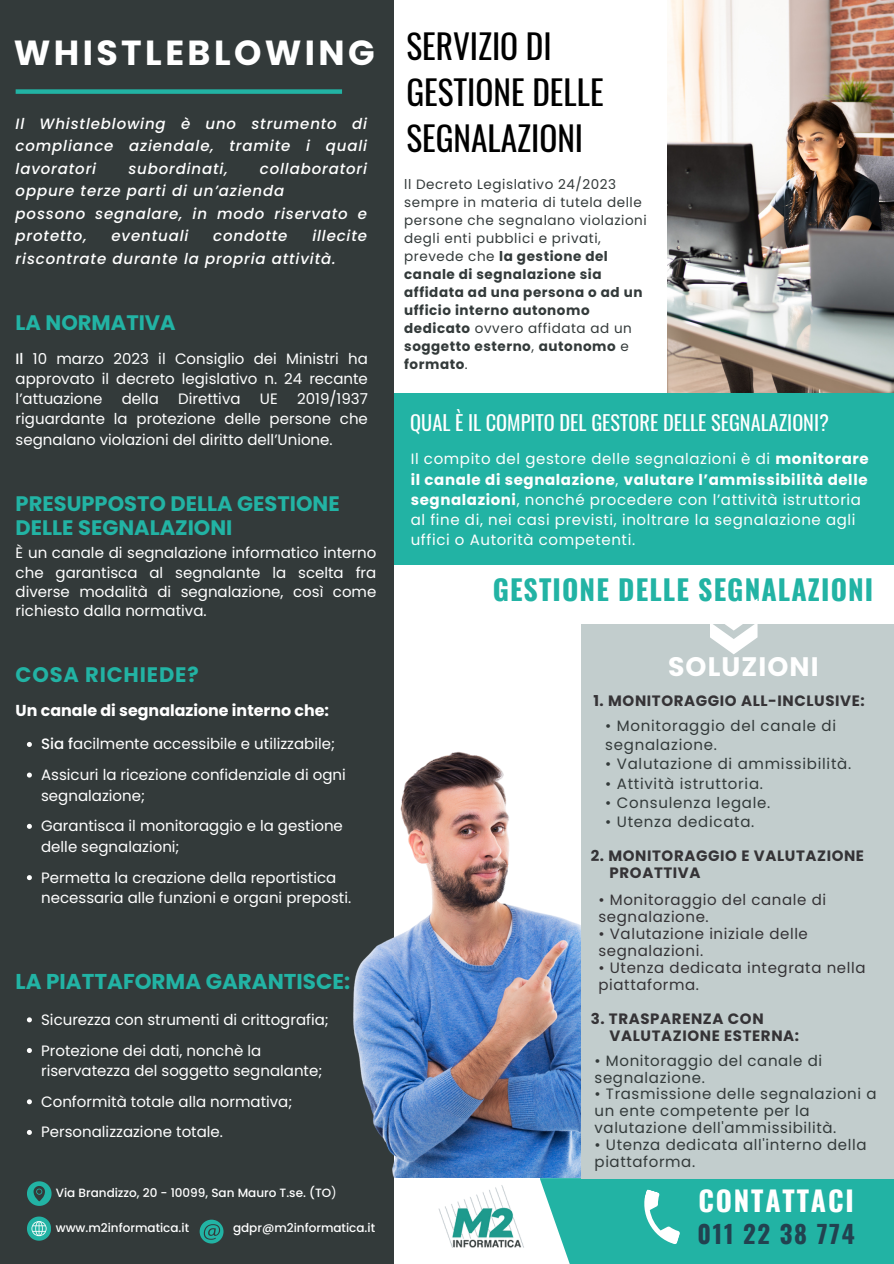
<style>
.page{position:relative;width:894px;height:1264px;background:#fff}
.page>*{position:absolute;margin:0;border:0;box-sizing:border-box;transform-origin:0 0}
.t1{font:700 34.8px "Poppins";letter-spacing:.1em;color:#fff}
.t2{font:33.3px/46.2px "Oswald";color:#000}
.t3{font:700 27.9px "Oswald";letter-spacing:.04em;color:#22b3a4}
.t4{font:700 27.75px "Oswald";letter-spacing:.065em;color:#fff}
.t5{font:700 26.7px "Poppins";letter-spacing:.04em;color:#fff}
.t6{font:700 24.75px "Oswald";letter-spacing:.065em;color:#224250}
.t7{font:700 21.45px "Poppins";color:#22b3a4}
.t8{font:700 21px/23.7px "Poppins";color:#22b3a4}
.t9{font:700 21px "Poppins";letter-spacing:.04em;color:#22b3a4}
.t10{font:20.4px "Oswald";color:#fff}
.t11{font:700 15.9px "Poppins";color:#fff}
.t12{font:15px/20.5px "Poppins";color:#fff}
.t13{font:15px/16.8px "Poppins";letter-spacing:.04em;color:#333a3a}
.t14{font:italic 500 15px/22.5px "Poppins";letter-spacing:.055em;color:#fff}
.t15{font:15px/20.2px "Poppins";letter-spacing:.04em;color:#fff}
.t16{font:15px/16.8px "Poppins";letter-spacing:.04em;color:#353336}
.t17{font:700 15px "Poppins";letter-spacing:.04em;color:#353336}
.t18{font:13.5px/18px "Poppins";letter-spacing:.04em;color:#333a3a}
.t19{font:500 12px "Poppins";color:#fff}
.s1{font-weight:500}
.s2{font-weight:400}
.s3{font-weight:700}
</style>
<div class="page">
<div style="left:0;top:0;width:394px;height:1263px;background:#333a3a"></div>
<svg style="left:27px;top:1216px;width:24px;height:24px"></svg>
<svg style="left:199px;top:1219px;width:24px;height:24px"></svg>
<svg style="left:27px;top:1181px;width:25px;height:24px"></svg>
<div style="left:16px;top:89px;width:326px;height:5px;background:#22b3a4"></div>
<img style="left:438px;top:1185px;width:86px;height:63px">
<div style="left:539px;top:1178px;width:354px;height:85px;background:#22b3a4"></div>
<svg style="left:644px;top:1189px;width:36px;height:55px"></svg>
<img style="left:667px;top:0;width:226px;height:393px">
<div style="left:394px;top:393px;width:499px;height:171px;background:#22b3a4"></div>
<img style="left:353px;top:752px;width:228px;height:425px">
<div style="left:581px;top:624px;width:312px;height:554px;background:#c2cdcd"></div>
<svg style="left:27px;top:1017px;width:5px;height:5px"></svg>
<svg style="left:27px;top:1048px;width:5px;height:4px"></svg>
<svg style="left:27px;top:1099px;width:5px;height:5px"></svg>
<svg style="left:27px;top:1129px;width:5px;height:5px"></svg>
<svg style="left:27px;top:742px;width:5px;height:5px"></svg>
<svg style="left:27px;top:772px;width:5px;height:5px"></svg>
<svg style="left:27px;top:823px;width:5px;height:5px"></svg>
<svg style="left:27px;top:875px;width:5px;height:5px"></svg>
<svg style="left:710px;top:624px;width:47px;height:30px"></svg>
<p class="t1" style="left:14px;top:28px;width:362px">WHISTLEBLOWING</p>
<p class="t14" style="left:16px;top:112px;width:353px;text-align:justify">Il Whistleblowing è uno strumento di compliance aziendale, tramite i quali lavoratori</p>
<p class="t14" style="left:16px;top:157px;width:353px;text-indent:244px">collaboratori oppure terze parti di un’azienda</p>
<p class="t14" style="left:16px;top:202px;width:353px">possono segnalare, in modo riservato e protetto,</p>
<p class="t14" style="left:128px;top:157px;width:101px">subordinati,</p>
<p class="t14" style="left:16px;top:225px;width:353px;text-indent:296px">illecite riscontrate durante la propria attività.</p>
<p class="t14" style="left:111px;top:225px;width:78px">eventuali</p>
<p class="t14" style="left:213px;top:225px;width:76px">condotte</p>
<p class="t8" style="left:16px;top:311px;width:162px">LA NORMATIVA</p>
<p class="t12" style="left:16px;top:348px;width:353px;text-align:justify"><span class="s1">Il</span> 10 marzo 2023 il Consiglio dei Ministri ha approvato il decreto legislativo n. 24 recante l’attuazione</p>
<p class="t12" style="left:16px;top:389px;width:353px;text-align:justify;text-indent:281px">2019/1937 riguardante la protezione delle persone che segnalano violazioni del diritto dell’Unione.</p>
<p class="t12" style="left:122px;top:389px;width:38px">della</p>
<p class="t12" style="left:178px;top:389px;width:64px">Direttiva</p>
<p class="t12" style="left:260px;top:389px;width:19px">UE</p>
<p class="t8" style="left:16px;top:492px;width:325px">PRESUPPOSTO DELLA GESTIONE<br>DELLE SEGNALAZIONI</p>
<p class="t12" style="left:16px;top:543px;width:362px;line-height:19.2px;text-align:justify">È un canale di segnalazione informatico interno che garantisca al segnalante la scelta fra diverse modalità di segnalazione, così come richiesto dalla normativa.</p>
<p class="t9" style="left:16px;top:659px;width:184px">COSA RICHIEDE?</p>
<p class="t11" style="left:16px;top:699px;width:315px">Un canale di segnalazione interno che:</p>
<p class="t12" style="left:41px;top:734px;width:295px"><span class="s1">Sia f</span>acilmente accessibile e utilizzabile;</p>
<p class="t12" style="left:41px;top:764px;width:306px">Assicuri la ricezione confidenziale di ogni segnalazione;</p>
<p class="t12" style="left:41px;top:815px;width:303px">Garantisca il monitoraggio e la gestione delle segnalazioni;</p>
<p class="t12" style="left:41px;top:867px;width:311px">Permetta la creazione della reportistica necessaria alle funzioni e organi preposti.</p>
<p class="t7" style="left:16px;top:966px;width:336px">LA PIATTAFORMA GARANTISCE:</p>
<p class="t12" style="left:41px;top:1009px;width:289px">Sicurezza con strumenti di crittografia;</p>
<p class="t12" style="left:41px;top:1039px;width:282px">Protezione dei dati, nonchè la riservatezza del soggetto segnalante;</p>
<p class="t12" style="left:41px;top:1091px;width:253px">Conformità totale alla normativa;</p>
<p class="t12" style="left:41px;top:1121px;width:183px">Personalizzazione totale.</p>
<p class="t19" style="left:56px;top:1184px;width:282px">Via Brandizzo, 20 - 10099, San Mauro T.se. (TO<span class="s2">)</span></p>
<p class="t19" style="left:56px;top:1218px;width:135px">www.m2informatica.it</p>
<p class="t19" style="left:233px;top:1218px;width:144px">gdpr@m2informatica.it</p>
<p class="t2" style="left:406px;top:21px;width:199px">SERVIZIO DI<br>GESTIONE DELLE</p>
<p class="t2" style="left:406px;top:114px;width:178px">SEGNALAZIONI</p>
<p class="t18" style="left:404px;top:175px;width:244px">ll Decreto Legislativo 24/2023 sempre in materia di tutela delle persone che segnalano violazioni degli enti pubblici e privati, prevede che <span class="s3">la gestione del canale di segnalazione sia affidata ad una persona o ad un ufficio interno autonomo dedicato</span> ovvero affidata ad un <span class="s3">soggetto esterno</span>, <span class="s3">autonomo</span> e <span class="s3">formato</span>.</p>
<p class="t10" style="left:410px;top:406px;width:420px">QUAL È IL COMPITO DEL GESTORE DELLE SEGNALAZIONI?</p>
<p class="t15" style="left:410px;top:449px;width:459px">Il compito del gestore delle segnalazioni è di <span class="s3">monitorare il canale di segnalazione</span>, <span class="s3">valutare l’ammissibilità delle segnalazioni</span>, nonché procedere con l’attività istruttoria al fine di, nei casi previsti, inoltrare la segnalazione agli uffici o Autorità competenti.</p>
<p class="t3" style="left:492px;top:567px;width:382px">GESTIONE DELLE SEGNALAZIONI</p>
<p class="t5" style="left:668px;top:647px;width:152px">SOLUZIONI</p>
<p class="t17" style="left:593px;top:690px;width:273px">1. MONITORAGGIO ALL-INCLUSIVE:</p>
<p class="t13" style="left:605px;top:716px;width:232px;line-height:19.2px">• Monitoraggio del canale di segnalazione.</p>
<p class="t13" style="left:605px;top:755px;width:247px">• Valutazione di ammissibilità.</p>
<p class="t13" style="left:605px;top:775px;width:159px">• Attività istruttoria.</p>
<p class="t13" style="left:605px;top:794px;width:166px">• Consulenza legale.</p>
<p class="t13" style="left:605px;top:813px;width:151px">• Utenza dedicata.</p>
<p class="t17" style="left:590px;top:845px;width:275px">2. MONITORAGGIO E VALUTAZIONE</p>
<p class="t17" style="left:609px;top:862px;width:92px">PROATTIVA</p>
<p class="t16" style="left:598px;top:891px;width:229px">• Monitoraggio del canale di segnalazione.</p>
<p class="t16" style="left:598px;top:925px;width:211px">• Valutazione iniziale delle segnalazioni.</p>
<p class="t16" style="left:598px;top:959px;width:268px">• Utenza dedicata integrata nella piattaforma.</p>
<p class="t17" style="left:590px;top:1008px;width:174px">3. TRASPARENZA CON</p>
<p class="t17" style="left:609px;top:1025px;width:191px">VALUTAZIONE ESTERNA:</p>
<p class="t13" style="left:594px;top:1052px;width:229px">• Monitoraggio del canale di segnalazione.</p>
<p class="t13" style="left:594px;top:1085px;width:283px">• Trasmissione delle segnalazioni a un ente competente per la valutazione dell'ammissibilità.</p>
<p class="t13" style="left:594px;top:1136px;width:273px">• Utenza dedicata all'interno della piattaforma.</p>
<p class="t4" style="left:698px;top:1178px;width:157px">CONTATTACI</p>
<p class="t6" style="left:697px;top:1214px;width:159px">011 22 38 774</p>
</div>
